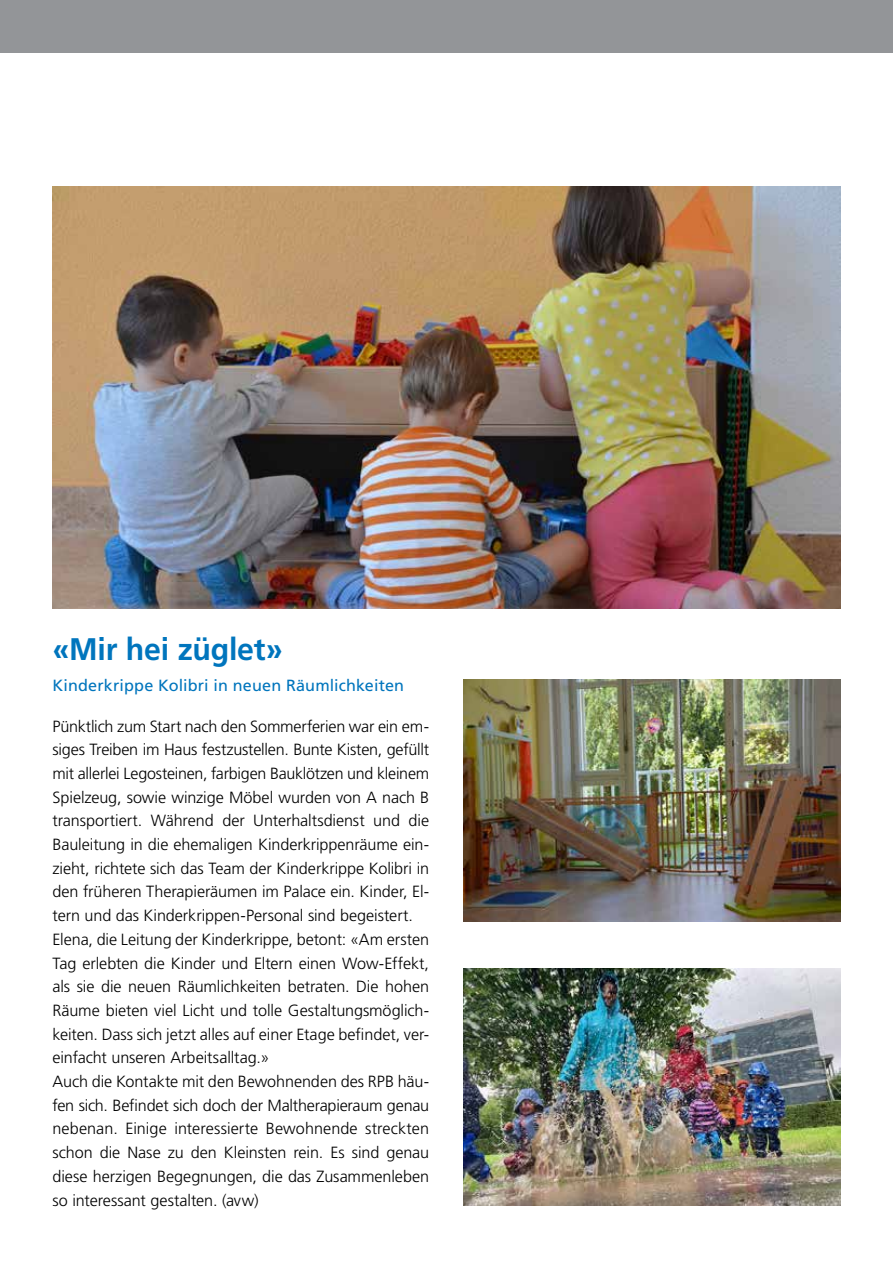
<style>
.page{position:relative;width:893px;height:1263px;background:#fff}
.page>*{position:absolute;margin:0;border:0;box-sizing:border-box;transform-origin:0 0}
.t1{font:700 31.2px "Frutiger LT Std";letter-spacing:-.005em;color:#0075bd}
.t2{font:300 16.2px/23.7px "Frutiger LT Std";letter-spacing:-.005em;color:#000}
.t3{font:16.2px "Frutiger LT Std";letter-spacing:.01em;color:#0075bd}
</style>
<div class="page">
<div style="left:0;top:0;width:893px;height:52px;background:#939598"></div>
<hr style="left:892px;top:0;width:1px;height:52px;background:#0075bd">
<img style="left:463px;top:968px;width:377px;height:237px">
<img style="left:53px;top:186px;width:787px;height:422px">
<img style="left:463px;top:679px;width:377px;height:242px">
<h1 class="t1" style="left:53px;top:631px;width:232px">«Mir hei züglet»</h1>
<p class="t3" style="left:53px;top:676px;width:353px">Kinderkrippe Kolibri in neuen Räumlichkeiten</p>
<p class="t2" style="left:53px;top:714px;width:378px">Pünktlich zum Start nach den Sommerferien war ein em&shy;siges Treiben im Haus festzustellen. Bunte Kisten, gefüllt mit allerlei Legosteinen, farbigen Bauklötzen und kleinem Spielzeug, sowie winzige Möbel wurden von A nach B transportiert. Während der Unterhaltsdienst und die Bauleitung in die ehemaligen Kinderkrippenräume ein&shy;zieht, richtete sich das Team der Kinderkrippe Kolibri in den früheren Therapieräumen im Palace ein. Kinder, El&shy;tern und das Kinderkrippen-Personal sind begeistert.<br>Elena, die Leitung der Kinderkrippe, betont: «Am ersten Tag erlebten die Kinder und Eltern einen Wow-Effekt, als sie die neuen Räumlichkeiten betraten. Die hohen Räume bieten viel Licht und tolle Gestaltungsmöglich&shy;keiten. Dass sich jetzt alles auf einer Etage befindet, ver&shy;einfacht unseren Arbeitsalltag.»<br>Auch die Kontakte mit den Bewohnenden des RPB häu&shy;fen sich. Befindet sich doch der Maltherapieraum genau nebenan. Einige interessierte Bewohnende streckten schon die Nase zu den Kleinsten rein. Es sind genau diese herzigen Begegnungen, die das Zusammenleben so interessant gestalten. (avw)</p>
</div>
